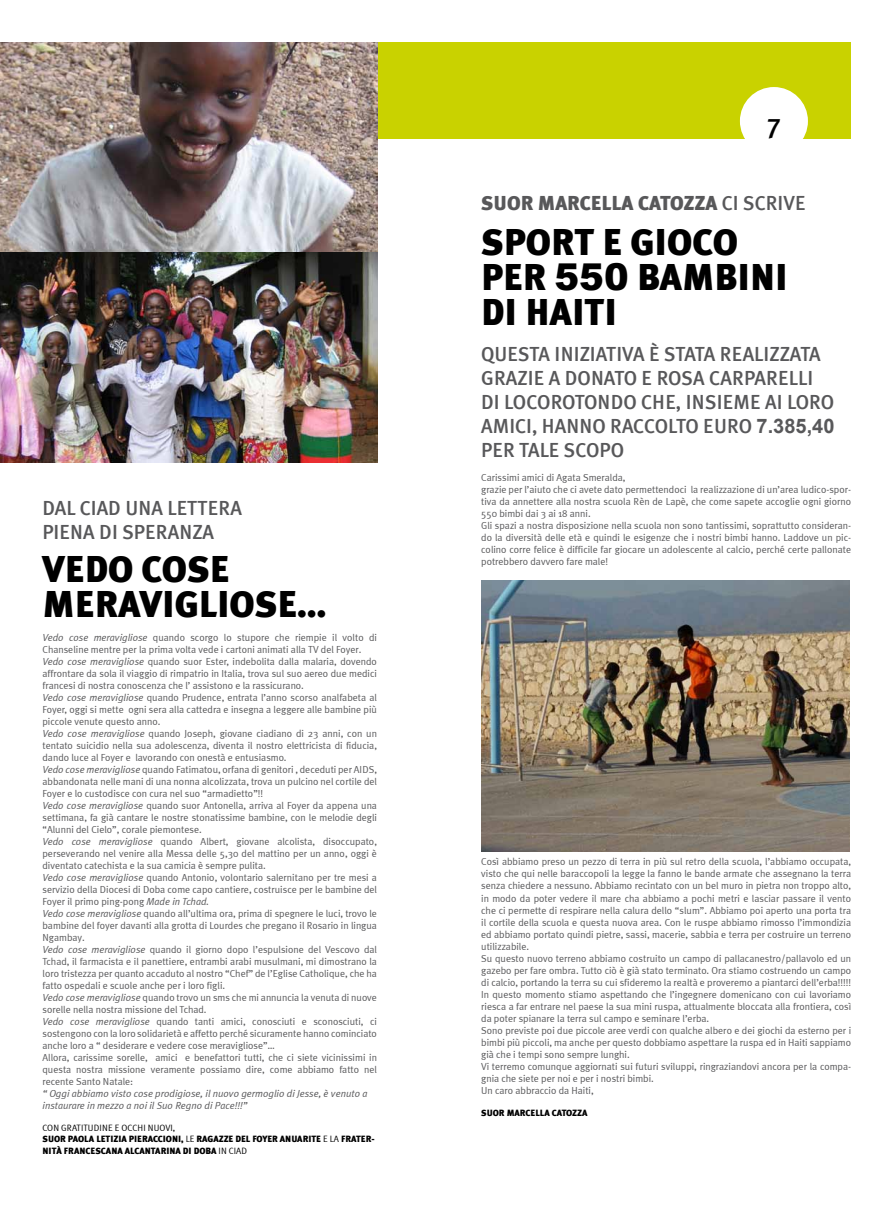
<style>
.page{position:relative;width:893px;height:1219px;background:#fff}
.page>*{position:absolute;margin:0;border:0;box-sizing:border-box;transform-origin:0 0}
.t1{font:900 37px/35px "Meta Plus";color:#000}
.t2{font:500 28px "Meta Plus";color:#000}
.t3{font:500 20px/24px "Meta Plus";color:#58585a}
.t4{font:900 20px "Meta Plus";color:#58585a}
.t5{font:10px/12px "Meta Plus Normal";color:#58585a}
.t6{font:italic 10px/12px "Meta Plus Normal";color:#58585a}
.t7{font:900 9px/12px "Meta Plus";color:#000}
.t8{font:9px "Meta Plus Normal";color:#000}
.s1{font-style:italic}
.s2{font-family:"Meta Plus Normal";font-weight:400}
.s3{font-weight:500}
.s4{font-family:"Arial"}
.s5{font-family:"Arial";font-weight:700}
</style>
<div class="page">
<div style="left:0;top:43px;width:850px;height:96px;background:#c9d200"></div>
<div style="left:740px;top:87px;width:68px;height:68px;background:#fff;border-radius:50%"></div>
<img style="left:481px;top:581px;width:369px;height:271px">
<img style="left:0;top:43px;width:377px;height:419px">
<h3 class="t3" style="left:43px;top:495px;width:201px">DAL CIAD UNA LETTERA<br>PIENA DI SPERANZA</h3>
<h1 class="t1" style="left:43px;top:551px;width:285px">VEDO COSE<br>MERAVIGLIOSE…</h1>
<p class="t5" style="left:43px;top:631px;width:336px"><span class="s1">Vedo cose meravigliose</span> quando scorgo lo stupore che riempie il volto di Chanseline mentre per la prima volta vede i cartoni animati alla TV del Foyer.<br><span class="s1">Vedo cose meravigliose</span> quando suor Ester, indebolita dalla malaria, dovendo affrontare da sola il viaggio di rimpatrio in Italia, trova sul suo aereo due medici francesi di nostra conoscenza che l’ assistono e la rassicurano.<br><span class="s1">Vedo cose meravigliose</span> quando Prudence, entrata l’anno scorso analfabeta al Foyer, oggi si mette ogni sera alla cattedra e insegna a leggere alle bambine più piccole venute questo anno.<br><span class="s1">Vedo cose meravigliose</span> quando Joseph, giovane ciadiano di 23 anni, con un tentato suicidio nella sua adolescenza, diventa il nostro elettricista di fiducia, dando luce al Foyer e lavorando con onestà e entusiasmo.<br><span class="s1">Vedo cose meravigliose</span> quando Fatimatou, orfana di genitori , deceduti per AIDS, abbandonata nelle mani di una nonna alcolizzata, trova un pulcino nel cortile del Foyer e lo custodisce con cura nel suo “armadietto”!!<br><span class="s1">Vedo cose meravigliose</span> quando suor Antonella, arriva al Foyer da appena una settimana, fa già cantare le nostre stonatissime bambine, con le melodie degli “Alunni del Cielo”, corale piemontese.<br><span class="s1">Vedo cose meravigliose</span> quando Albert, giovane alcolista, disoccupato, perseverando nel venire alla Messa delle 5,30 del mattino per un anno, oggi è diventato catechista e la sua camicia è sempre pulita.<br><span class="s1">Vedo cose meravigliose</span> quando Antonio, volontario salernitano per tre mesi a servizio della Diocesi di Doba come capo cantiere, costruisce per le bambine del Foyer il primo ping-pong <span class="s1">Made in Tchad.<br>Vedo cose meravigliose</span> quando all’ultima ora, prima di spegnere le luci, trovo le bambine del foyer davanti alla grotta di Lourdes che pregano il Rosario in lingua Ngambay.<br><span class="s1">Vedo cose meravigliose</span> quando il giorno dopo l’espulsione del Vescovo dal Tchad, il farmacista e il panettiere, entrambi arabi musulmani, mi dimostrano la loro tristezza per quanto accaduto al nostro “Chef” de l’Eglise Catholique, che ha fatto ospedali e scuole anche per i loro figli.<br><span class="s1">Vedo cose meravigliose</span> quando trovo un sms che mi annuncia la venuta di nuove sorelle nella nostra missione del Tchad.<br><span class="s1">Vedo cose meravigliose</span> quando tanti amici, conosciuti e sconosciuti, ci sostengono con la loro solidarietà e affetto perché sicuramente hanno cominciato anche loro a “ desiderare e vedere cose meravigliose”…<br>Allora, carissime sorelle, amici e benefattori tutti, che ci siete vicinissimi in questa nostra missione veramente possiamo dire, come abbiamo fatto nel recente Santo Natale:</p>
<p class="t6" style="left:43px;top:1087px;width:327px">“ Oggi abbiamo visto cose prodigiose, il nuovo germoglio di Jesse, è venuto a instaurare in mezzo a noi il Suo Regno di Pace!!!”</p>
<p class="t8" style="left:43px;top:1123px;width:134px">CON GRATITUDINE E OCCHI NUOVI,</p>
<p class="t7" style="left:43px;top:1133px;width:334px">SUOR PAOLA LETIZIA PIERACCIONI, <span class="s2">LE</span> RAGAZZE DEL FOYER ANUARITE <span class="s2">E LA</span> FRATER-<br>NITÀ FRANCESCANA ALCANTARINA DI DOBA <span class="s2">IN CIAD</span></p>
<h2 class="t2" style="left:767px;top:108px;width:15px">7</h2>
<h3 class="t4" style="left:481px;top:192px;width:326px">SUOR MARCELLA CATOZZA <span class="s3">CI SCRIVE</span></h3>
<h1 class="t1" style="left:481px;top:225px;width:308px">SPORT E GIOCO<br>PER <span class="s4">550</span> BAMBINI<br>DI HAITI</h1>
<h3 class="t3" style="left:481px;top:342px;width:355px">QUESTA INIZIATIVA È STATA REALIZZATA<br>GRAZIE A DONATO E ROSA CARPARELLI<br>DI LOCOROTONDO CHE, INSIEME AI LORO<br>AMICI, HANNO RACCOLTO EURO <span class="s5">7.385,40<br></span>PER TALE SCOPO</h3>
<p class="t5" style="left:481px;top:472px;width:371px">Carissimi amici di Agata Smeralda,<br>grazie per l’aiuto che ci avete dato permettendoci la realizzazione di un’area ludico-spor&shy;tiva da annettere alla nostra scuola Rèn de Lapè, che come sapete accoglie ogni giorno 550 bimbi dai 3 ai 18 anni.<br>Gli spazi a nostra disposizione nella scuola non sono tantissimi, soprattutto consideran&shy;do la diversità delle età e quindi le esigenze che i nostri bimbi hanno. Laddove un pic&shy;colino corre felice è difficile far giocare un adolescente al calcio, perché certe pallonate potrebbero davvero fare male!</p>
<p class="t5" style="left:481px;top:856px;width:371px">Così abbiamo preso un pezzo di terra in più sul retro della scuola, l’abbiamo occupata, visto che qui nelle baraccopoli la legge la fanno le bande armate che assegnano la terra senza chiedere a nessuno. Abbiamo recintato con un bel muro in pietra non troppo alto, in modo da poter vedere il mare cha abbiamo a pochi metri e lasciar passare il vento che ci permette di respirare nella calura dello “slum”. Abbiamo poi aperto una porta tra il cortile della scuola e questa nuova area. Con le ruspe abbiamo rimosso l’immondizia ed abbiamo portato quindi pietre, sassi, macerie, sabbia e terra per costruire un terreno utilizzabile.<br>Su questo nuovo terreno abbiamo costruito un campo di pallacanestro/pallavolo ed un gazebo per fare ombra. Tutto ciò è già stato terminato. Ora stiamo costruendo un campo di calcio, portando la terra su cui sfideremo la realtà e proveremo a piantarci dell’erba!!!!!<br>In questo momento stiamo aspettando che l’ingegnere domenicano con cui lavoriamo riesca a far entrare nel paese la sua mini ruspa, attualmente bloccata alla frontiera, così da poter spianare la terra sul campo e seminare l’erba.<br>Sono previste poi due piccole aree verdi con qualche albero e dei giochi da esterno per i bimbi più piccoli, ma anche per questo dobbiamo aspettare la ruspa ed in Haiti sappiamo già che i tempi sono sempre lunghi.<br>Vi terremo comunque aggiornati sui futuri sviluppi, ringraziandovi ancora per la compa&shy;gnia che siete per noi e per i nostri bimbi.<br>Un caro abbraccio da Haiti,</p>
<p class="t7" style="left:481px;top:1107px;width:108px">SUOR MARCELLA CATOZZA</p>
</div>
